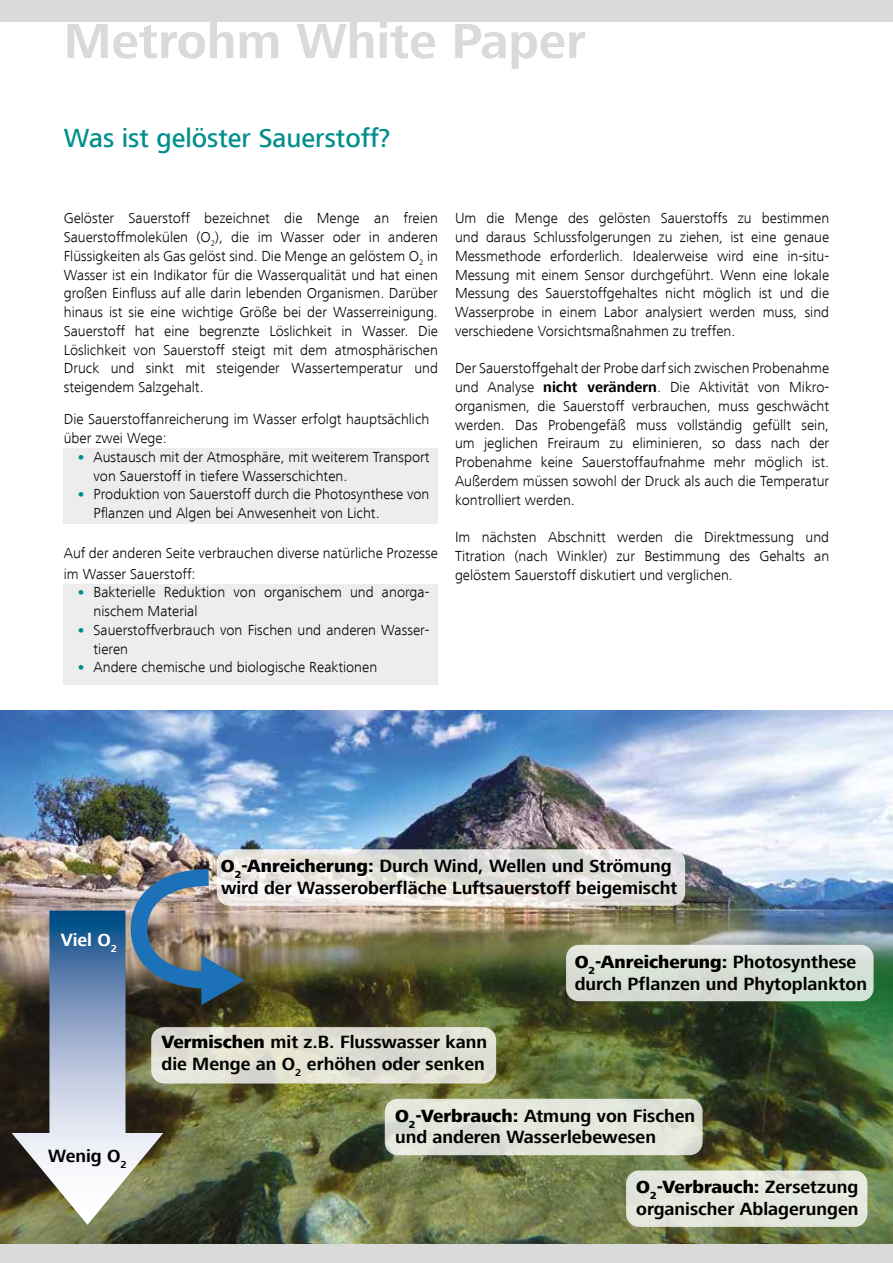
<style>
.page{position:relative;width:893px;height:1263px;background:#fff}
.page>*{position:absolute;margin:0;border:0;box-sizing:border-box;transform-origin:0 0}
.t1{font:700 51px "Frutiger Next LT";color:#dadada}
.t2{font:500 27px "Frutiger Next LT";color:#008f8b}
.t3{font:700 18.45px/22.2px "Frutiger Next LT";color:#000}
.t4{font:700 18.45px "Frutiger Next LT";color:#fff}
.t5{font:700 18.3px/21.9px "Frutiger Next LT";color:#000}
.t6{font:700 18.3px "Frutiger Next LT";color:#fff}
.t7{font:300 15px/18.8px "Frutiger Next LT";color:#000}
.s1{font-weight:800;color:#008f8b}
.s2{font-weight:700}
.s3{font-weight:800}
</style>
<div class="page">
<div style="left:0;top:0;width:893px;height:21px;background:#dadada"></div>
<div style="left:0;top:1242px;width:893px;height:21px;background:#dadada"></div>
<div style="left:64px;top:448px;width:374px;height:75px;background:#ededed"></div>
<div style="left:64px;top:584px;width:374px;height:101px;background:#ededed"></div>
<img style="left:0;top:710px;width:893px;height:532px">
<svg style="left:12px;top:910px;width:151px;height:315px;background:#80888c"></svg>
<svg style="left:217px;top:849px;width:468px;height:57px"></svg>
<div style="left:566px;top:945px;width:308px;height:56px;background:linear-gradient(to bottom,#e1e6df,#d0dad0);border-radius:13px"></div>
<div style="left:151px;top:1027px;width:345px;height:56px;background:#e0e0d3;border-radius:13px"></div>
<div style="left:385px;top:1099px;width:317px;height:56px;background:linear-gradient(to right,#e2e4db,#e2e5da);border-radius:13px"></div>
<div style="left:626px;top:1170px;width:241px;height:57px;background:#e4e7dd;border-radius:13px"></div>
<img style="left:122px;top:858px;width:124px;height:147px">
<h1 class="t1" style="left:64px;top:13px;width:523px">Metrohm White Paper</h1>
<h2 class="t2" style="left:64px;top:123px;width:328px">Was ist gelöster Sauerstoff?</h2>
<p class="t7" style="left:64px;top:209px;width:376px;text-align:justify">Gelöster Sauerstoff bezeichnet die Menge an freien Sauerstoffmolekülen (O<sub>2</sub>), die im Wasser oder in anderen Flüssigkeiten als Gas gelöst sind. Die Menge an gelöstem O<sub>2</sub> in Wasser ist ein Indikator für die Wasserqualität und hat einen großen Einfluss auf alle darin lebenden Organismen. Darüber hinaus ist sie eine wichtige Größe bei der Wasserreinigung.<br>Sauerstoff hat eine begrenzte Löslichkeit in Wasser. Die Löslichkeit von Sauerstoff steigt mit dem atmosphärischen Druck und sinkt mit steigender Wassertemperatur und steigendem Salzgehalt.</p>
<p class="t7" style="left:64px;top:410px;width:367px">Die Sauerstoffanreicherung im Wasser erfolgt hauptsächlich über zwei Wege:</p>
<p class="t7" style="left:94px;top:448px;width:337px;text-indent:-17px"><span class="s1">•</span> Austausch mit der Atmosphäre, mit weiterem Transport von Sauerstoff in tiefere Wasserschichten.</p>
<p class="t7" style="left:94px;top:485px;width:337px;text-indent:-17px"><span class="s1">•</span> Produktion von Sauerstoff durch die Photosynthese von<br>Pflanzen und Algen bei Anwesenheit von Licht.</p>
<p class="t7" style="left:64px;top:544px;width:376px">Auf der anderen Seite verbrauchen diverse natürliche Prozesse</p>
<p class="t7" style="left:455px;top:209px;width:376px;text-align:justify">Um die Menge des gelösten Sauerstoffs zu bestimmen und daraus Schlussfolgerungen zu ziehen, ist eine genaue Messmethode erforderlich. Idealerweise wird eine in-situ-Messung mit einem Sensor durchgeführt. Wenn eine lokale Messung des Sauerstoffgehaltes nicht möglich ist und die Wasserprobe in einem Labor analysiert werden muss, sind verschiedene Vorsichtsmaßnahmen zu treffen.</p>
<p class="t7" style="left:455px;top:359px;width:376px;text-align:justify">Der Sauerstoffgehalt der Probe darf sich zwischen Probenahme und Analyse <span class="s2">nicht verändern</span>. Die Aktivität von Mikro&shy;organismen, die Sauerstoff verbrauchen, muss geschwächt werden. Das Probengefäß muss vollständig gefüllt sein, um jeglichen Freiraum zu eliminieren, so dass nach der Probenahme keine Sauerstoffaufnahme mehr möglich ist.<br>Außerdem müssen sowohl der Druck als auch die Temperatur kontrolliert werden.</p>
<p class="t7" style="left:455px;top:528px;width:376px">Im nächsten Abschnitt werden die Direktmessung und<br>Titration (nach Winkler) zur Bestimmung des Gehalts an</p>
<p class="t7" style="left:64px;top:564px;width:133px">im Wasser Sauerstoff:</p>
<p class="t7" style="left:455px;top:565px;width:279px">gelöstem Sauerstoff diskutiert und verglichen.</p>
<p class="t7" style="left:94px;top:583px;width:337px;text-indent:-17px"><span class="s1">•</span> Bakterielle Reduktion von organischem und anorga&shy;nischem Material</p>
<p class="t7" style="left:94px;top:620px;width:337px;text-indent:-17px"><span class="s1">•</span> Sauerstoffverbrauch von Fischen und anderen Wasser&shy;tieren</p>
<p class="t7" style="left:77px;top:658px;width:302px"><span class="s1">•</span> Andere chemische und biologische Reaktionen</p>
<p class="t4" style="left:56px;top:928px;width:67px">High O<sub>2</sub></p>
<p class="t6" style="left:61px;top:929px;width:58px">Viel O<sub>2</sub></p>
<p class="t5" style="left:48px;top:1145px;width:80px">Wenig O<sub>2</sub></p>
<p class="t3" style="left:58px;top:1152px;width:63px">Low O<sub>2</sub></p>
<p class="t3" style="left:229px;top:852px;width:392px"><span class="s3">O</span><sub>2</sub> <span class="s3">input:</span> Mixing by wind, waves, and current adds atmospheric oxygen to surface water</p>
<p class="t5" style="left:221px;top:855px;width:458px"><span class="s3">O</span><sub>2</sub><span class="s3">-Anreicherung:</span> Durch Wind, Wellen und Strömung wird der Wasseroberfläche Luftsauerstoff beigemischt</p>
<p class="t3" style="left:628px;top:949px;width:241px"><span class="s3">O</span><sub>2</sub> <span class="s3">input:</span> Photosynthesis by plants and phytoplankton</p>
<p class="t5" style="left:575px;top:950px;width:294px"><span class="s3">O</span><sub>2</sub><span class="s3">-Anreicherung:</span> Photosynthese durch Pflanzen und Phytoplankton</p>
<p class="t3" style="left:162px;top:1030px;width:280px"><span class="s3">Mixing</span> with e.g. river water can raise or lower the amou t of O<sub>2</sub></p>
<p class="t3" style="left:399px;top:1105px;width:268px"><span class="s3">O</span><sub>2</sub> <span class="s3">removal:</span> Respiration of fish and oth r aquatic wildlife</p>
<p class="t5" style="left:161px;top:1031px;width:327px"><span class="s3">Vermischen</span> mit z.B. Flusswasser kann die Menge an O<sub>2</sub> erhöhen oder senken</p>
<p class="t5" style="left:395px;top:1104px;width:302px"><span class="s3">O</span><sub>2</sub><span class="s3">-Verbrauch:</span> Atmung von Fischen und anderen Wasserlebewesen</p>
<p class="t5" style="left:636px;top:1176px;width:224px"><span class="s3">O</span><sub>2</sub><span class="s3">-Verbrauch:</span> Zersetzung organischer Ablagerungen</p>
<p class="t3" style="left:655px;top:1177px;width:187px"><span class="s3">O</span><sub>2</sub> <span class="s3">removal:</span> Decay of fallen organic matter</p>
</div>
